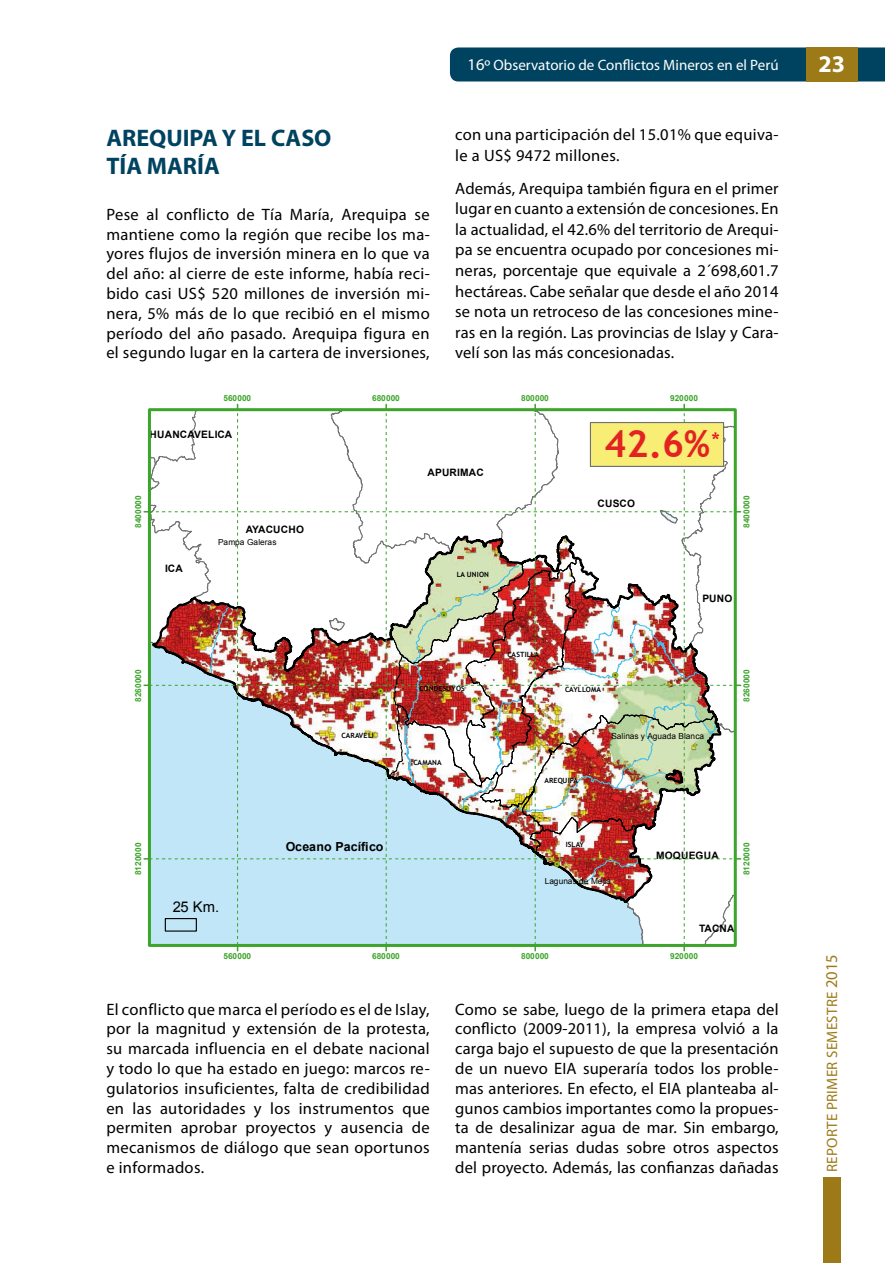
<style>
.page{position:relative;width:885px;height:1263px;background:#fff}
.page>*{position:absolute;margin:0;border:0;box-sizing:border-box;transform-origin:0 0}
.t1{font:700 37.5px "Trebuchet MS";color:#e32222}
.t2{font:700 24px/28.8px "Myriad Pro";color:#004360}
.t3{font:700 24px "Myriad Pro";color:#fff}
.t4{font:16.5px/19.8px "Myriad Pro";letter-spacing:.02em;color:#000;text-align:justify}
.t5{font:15px "Myriad Pro";color:#fff}
.t6{font:15px "Myriad Pro";letter-spacing:.02em;color:#9d7a18}
.t7{font:14.7px "Arial";color:#000}
.t8{font:700 12.45px "Arial";letter-spacing:-.005em;color:#000}
.t9{font:700 10.2px "Arial";letter-spacing:.02em;color:#000}
.t10{font:700 8.25px "Arial";letter-spacing:-.01em;color:#3da52b}
.t11{font:8.25px "Arial";letter-spacing:-.01em;color:#000}
.t12{font:8.25px "ESRI Default Marker";color:#9cc009}
.t13{font:700 7.2px "Trebuchet MS";letter-spacing:.01em;color:#000}
.t14{font:700 7.2px "Trebuchet MS";letter-spacing:-.01em;color:#000}
.s1{font-size:16.5px}
.s2{color:#000}
</style>
<div class="page">
<div style="left:450px;top:47px;width:434px;height:34px;background:#004360"></div>
<div style="left:806px;top:47px;width:51px;height:34px;background:#9d7a18"></div>
<div style="left:823px;top:1178px;width:17px;height:85px;background:#9d7a18"></div>
<img style="left:144px;top:404px;width:596px;height:547px">
<div style="left:148px;top:408px;width:588px;height:539px;border:3px solid #3da52b"></div>
<div style="left:590px;top:422px;width:133px;height:44px;background:#f8ed75"></div>
<div style="left:589px;top:422px;width:135px;height:45px;border:1px solid #707172"></div>
<div style="left:165px;top:918px;width:32px;height:14px;border:1px solid #000"></div>
<p class="t5" style="left:467px;top:55px;width:312px"><span class="s1">16º</span> Observatorio de Conflictos Mineros en el Perú</p>
<h2 class="t2" style="left:106px;top:122px;width:227px">AREQUIPA Y EL CASO<br>TÍA MARÍA</h2>
<p class="t4" style="left:106px;top:204px;width:325px">Pese al conflicto de Tía María, Arequipa se mantiene como la región que recibe los ma&shy;yores flujos de inversión minera en lo que va del año: al cierre de este informe, había reci&shy;bido casi US$ 520 millones de inversión mi&shy;nera, 5% más de lo que recibió en el mismo período del año pasado. Arequipa figura en el segundo lugar en la cartera de inversiones,</p>
<p class="t4" style="left:455px;top:124px;width:325px;line-height:20.5px">con una participación del 15.01% que equiva&shy;le a US$ 9472 millones.</p>
<p class="t4" style="left:455px;top:178px;width:325px;line-height:20.5px">Además, Arequipa también figura en el primer lugar en cuanto a extensión de concesiones. En la actualidad, el 42.6% del territorio de Arequi&shy;pa se encuentra ocupado por concesiones mi&shy;neras, porcentaje que equivale a 2´698,601.7 hectáreas. Cabe señalar que desde el año 2014 se nota un retroceso de las concesiones mine&shy;ras en la región. Las provincias de Islay y Cara&shy;velí son las más concesionadas.</p>
<p class="t10" style="left:223px;top:393px;width:29px">560000</p>
<p class="t10" style="left:372px;top:393px;width:29px">680000</p>
<p class="t10" style="left:521px;top:393px;width:29px">800000</p>
<p class="t10" style="left:670px;top:393px;width:29px">920000</p>
<p class="t9" style="left:150px;top:427px;width:84px">HUANCAVELICA</p>
<h1 class="t1" style="left:604px;top:421px;width:117px">42.6%<sup>*</sup></h1>
<p class="t9" style="left:427px;top:465px;width:58px">APURIMAC</p>
<p class="t10" style="left:133px;top:528px;width:34px;rotate:-90deg">8400000</p>
<p class="t10" style="left:740px;top:528px;width:34px;rotate:-90deg">8400000</p>
<p class="t9" style="left:597px;top:497px;width:39px">CUSCO</p>
<p class="t9" style="left:246px;top:523px;width:60px">AYACUCHO</p>
<p class="t9" style="left:165px;top:562px;width:19px">ICA</p>
<p class="t11" style="left:218px;top:536px;width:60px">Pampa Galeras</p>
<p class="t13" style="left:456px;top:570px;width:34px">LA UNION</p>
<p class="t12" style="left:441px;top:610px;width:7px">!<span class="s2">.</span></p>
<p class="t13" style="left:507px;top:650px;width:33px">CASTILLA</p>
<p class="t9" style="left:702px;top:592px;width:31px">PUNO</p>
<p class="t10" style="left:133px;top:701px;width:34px;rotate:-90deg">8260000</p>
<p class="t10" style="left:740px;top:701px;width:34px;rotate:-90deg">8260000</p>
<p class="t12" style="left:612px;top:670px;width:7px">!<span class="s2">.</span></p>
<p class="t13" style="left:419px;top:684px;width:47px">CONDESUYOS</p>
<p class="t14" style="left:565px;top:685px;width:37px">CAYLLOMA</p>
<p class="t12" style="left:377px;top:686px;width:7px">!<span class="s2">.</span></p>
<p class="t12" style="left:472px;top:696px;width:7px">!<span class="s2">.</span></p>
<p class="t13" style="left:341px;top:731px;width:34px">CARAVELI</p>
<p class="t13" style="left:413px;top:758px;width:30px">CAMANA</p>
<p class="t12" style="left:463px;top:803px;width:7px">!<span class="s2">.</span></p>
<p class="t12" style="left:493px;top:729px;width:7px">!<span class="s2">.</span></p>
<p class="t13" style="left:544px;top:776px;width:35px">AREQUIPA</p>
<p class="t11" style="left:611px;top:731px;width:94px">Salinas y Aguada Blanca</p>
<p class="t13" style="left:565px;top:840px;width:20px">ISLAY</p>
<p class="t8" style="left:286px;top:839px;width:99px">Oceano Pacífico</p>
<p class="t10" style="left:133px;top:875px;width:34px;rotate:-90deg">8120000</p>
<p class="t10" style="left:740px;top:875px;width:34px;rotate:-90deg">8120000</p>
<p class="t9" style="left:656px;top:849px;width:64px">MOQUEGUA</p>
<p class="t12" style="left:554px;top:859px;width:7px">!<span class="s2">.</span></p>
<p class="t11" style="left:545px;top:876px;width:67px">Lagunas de Mejia</p>
<p class="t7" style="left:173px;top:897px;width:48px">25 Km.</p>
<p class="t9" style="left:699px;top:921px;width:37px">TACNA</p>
<p class="t10" style="left:223px;top:951px;width:29px">560000</p>
<p class="t10" style="left:372px;top:951px;width:29px">680000</p>
<p class="t10" style="left:521px;top:951px;width:29px">800000</p>
<p class="t10" style="left:670px;top:951px;width:29px">920000</p>
<p class="t4" style="left:106px;top:999px;width:325px">El conflicto que marca el período es el de Islay, por la magnitud y extensión de la protesta, su marcada influencia en el debate nacional y todo lo que ha estado en juego: marcos re&shy;gulatorios insuficientes, falta de credibilidad en las autoridades y los instrumentos que permiten aprobar proyectos y ausencia de mecanismos de diálogo que sean oportunos e informados.</p>
<p class="t4" style="left:455px;top:999px;width:325px">Como se sabe, luego de la primera etapa del conflicto (2009-2011), la empresa volvió a la carga bajo el supuesto de que la presentación de un nuevo EIA superaría todos los proble&shy;mas anteriores. En efecto, el EIA planteaba al&shy;gunos cambios importantes como la propues&shy;ta de desalinizar agua de mar. Sin embargo, mantenía serias dudas sobre otros aspectos del proyecto. Además, las confianzas dañadas</p>
<h2 class="t3" style="left:818px;top:48px;width:28px">23</h2>
<p class="t6" style="left:822px;top:1172px;width:220px;rotate:-90deg">Reporte Primer Semestre <span class="s1">2015</span></p>
</div>
